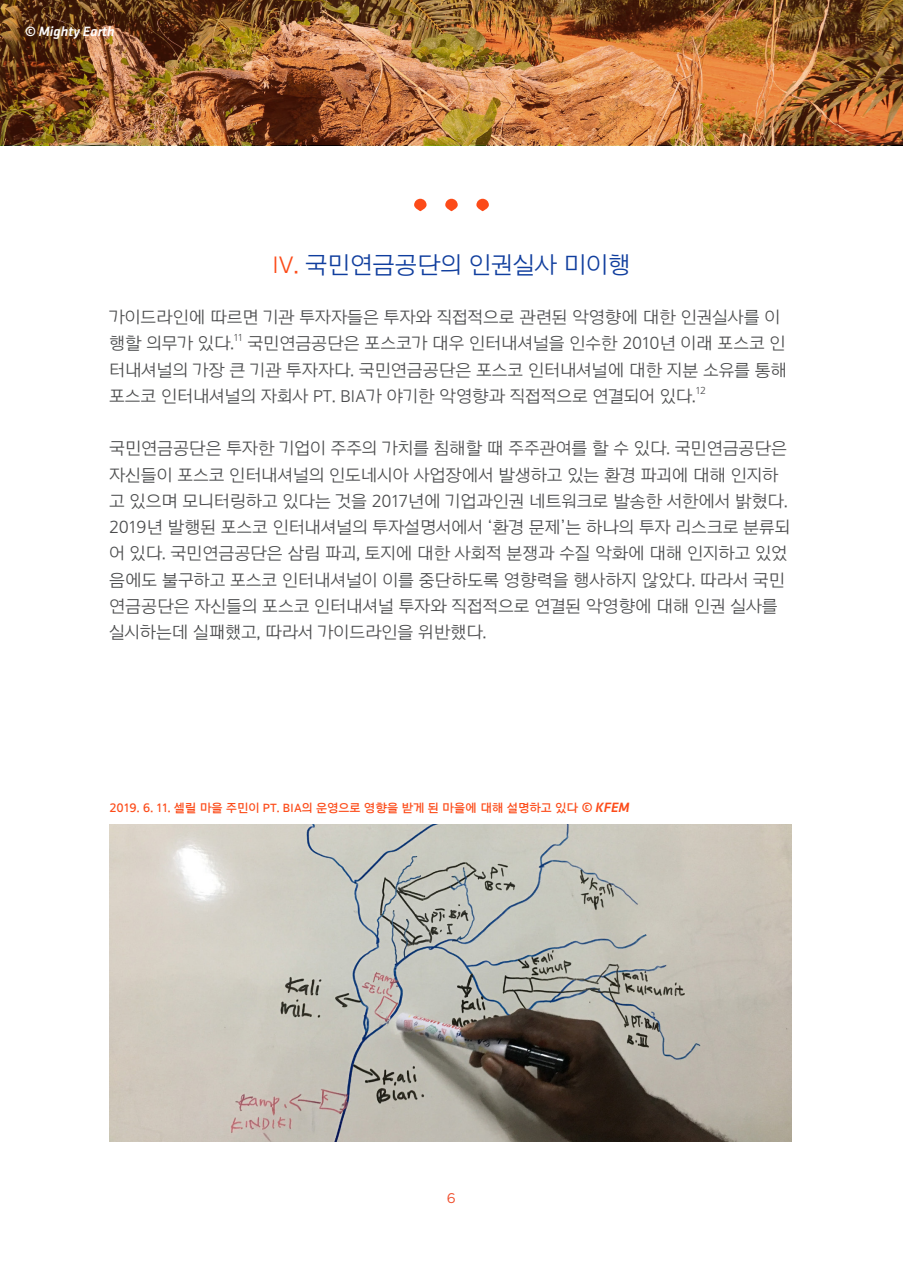
<style>
.page{position:relative;width:903px;height:1275px;background:#fff}
.page>*{position:absolute;margin:0;border:0;box-sizing:border-box;transform-origin:0 0}
.t1{font:24.5px "Arita dotum Medium OTF";color:#103e9e}
.t2{font:17.5px/26.2px "Arita dotum Medium OTF";color:#4b4c4d}
.t3{font:italic 500 14px "Klavika";color:#fff}
.t4{font:14px "Gotham";color:#f05130}
.t5{font:12.25px "Arita dotum Semi Bold OTF";color:#fc4b19}
.t6{font:10.15px "Arita dotum Medium OTF";color:#4b4c4d}
.s1{color:#fc4b19}
.s2{font-family:"Klavika";font-weight:500;font-style:italic;font-size:14px}
</style>
<div class="page">
<img style="left:109px;top:824px;width:683px;height:317px">
<img style="left:0;top:0;width:903px;height:145px">
<div style="left:414px;top:199px;width:12px;height:12px;background:#fc4b19;border-radius:50%"></div>
<svg style="left:476px;top:199px;width:13px;height:12px"></svg>
<svg style="left:445px;top:199px;width:13px;height:12px"></svg>
<p class="t3" style="left:25px;top:24px;width:91px">© Mighty Earth</p>
<p class="t1" style="left:272px;top:251px;width:360px"><span class="s1">IV.</span> 국민연금공단의 인권실사 미이행</p>
<p class="t2" style="left:109px;top:304px;width:672px">가이드라인에 따르면 기관 투자자들은 투자와 직접적으로 관련된 악영향에 대한 인권실사를 이 행할 의무가 있다.</p>
<p class="t6" style="left:234px;top:332px;width:10px">11</p>
<p class="t2" style="left:109px;top:330px;width:679px;text-align:justify;text-indent:138px">국민연금공단은 포스코가 대우 인터내셔널을 인수한 2010년 이래 포스코 인 터내셔널의 가장 큰 기관 투자자다. 국민연금공단은 포스코 인터내셔널에 대한 지분 소유를 통해 포스코 인터내셔널의 자회사 PT. BIA가 야기한 악영향과 직접적으로 연결되어 있다.</p>
<p class="t6" style="left:696px;top:385px;width:11px">12</p>
<p class="t2" style="left:109px;top:435px;width:682px">국민연금공단은 투자한 기업이 주주의 가치를 침해할 때 주주관여를 할 수 있다. 국민연금공단은 자신들이 포스코 인터내셔널의 인도네시아 사업장에서 발생하고 있는 환경 파괴에 대해 인지하 고 있으며 모니터링하고 있다는 것을 2017년에 기업과인권 네트워크로 발송한 서한에서 밝혔다.<br>2019년 발행된 포스코 인터내셔널의 투자설명서에서 ‘환경 문제’는 하나의 투자 리스크로 분류되 어 있다. 국민연금공단은 삼림 파괴, 토지에 대한 사회적 분쟁과 수질 악화에 대해 인지하고 있었 음에도 불구하고 포스코 인터내셔널이 이를 중단하도록 영향력을 행사하지 않았다. 따라서 국민 연금공단은 자신들의 포스코 인터내셔널 투자와 직접적으로 연결된 악영향에 대해 인권 실사를 실시하는데 실패했고, 따라서 가이드라인을 위반했다.</p>
<p class="t5" style="left:109px;top:801px;width:522px">2019. 6. 11. 셀릴 마을 주민이 PT. BIA의 운영으로 영향을 받게 된 마을에 대해 설명하고 있다 <span class="s2">© KFEM</span></p>
<p class="t4" style="left:447px;top:1190px;width:11px">6</p>
</div>
